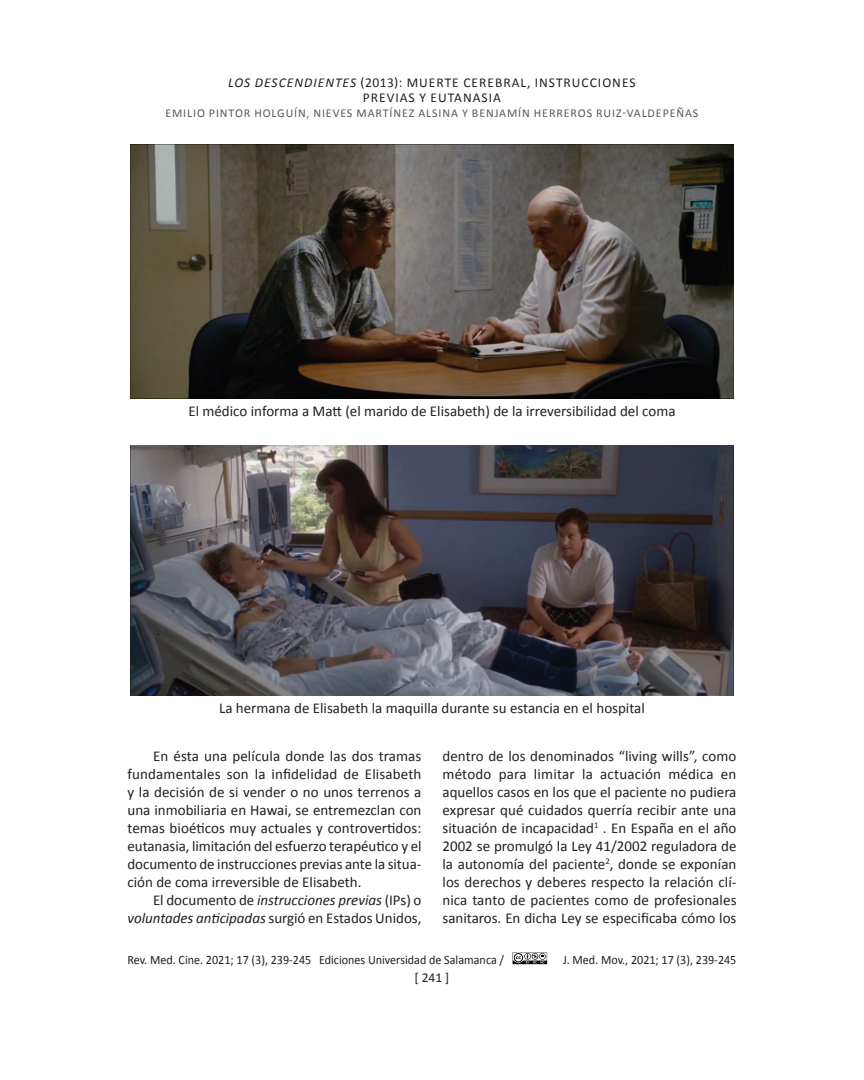
<style>
.page{position:relative;width:864px;height:1080px;background:#fff}
.page>*{position:absolute;margin:0;border:0;box-sizing:border-box;transform-origin:0 0}
.TX{font:15px/18px "Calibri";color:#231f20;text-align:justify}
.FigureCaption{font:15px "Calibri";color:#231f20}
.t1{font:13.5px/15px "Calibri";letter-spacing:.075em;color:#231f20;text-align:center}
.t2{font:12.75px "Calibri";color:#231f20;scale:.95 1}
.t3{font:12px "Calibri";letter-spacing:.075em;color:#57585a}
.s1{font-style:italic}
</style>
<div class="page">
<svg style="left:513px;top:952px;width:34px;height:12px"></svg>
<img style="left:130px;top:145px;width:604px;height:253px">
<img style="left:130px;top:445px;width:604px;height:250px">
<p class="t1" style="left:228px;top:75px;width:409px"><span class="s1">LOS DESCENDIENTES</span> (2013): MUERTE CEREBRAL, INSTRUCCIONES<br>PREVIAS Y EUTANASIA</p>
<p class="t3" style="left:165px;top:106px;width:535px">EMILIO PINTOR HOLGUÍN, NIEVES MARTÍNEZ ALSINA Y BENJAMÍN HERREROS RUIZ-VALDEPEÑAS</p>
<p class="FigureCaption" style="left:188px;top:402px;width:489px">El médico informa a Matt (el marido de Elisabeth) de la irreversibilidad del coma</p>
<p class="FigureCaption" style="left:219px;top:699px;width:427px">La hermana de Elisabeth la maquilla durante su estancia en el hospital</p>
<p class="TX" style="left:128px;top:747px;width:296px;text-indent:26px">En ésta una película donde las dos tramas fundamentales son la infidelidad de Elisabeth y la decisión de si vender o no unos terrenos a una inmobiliaria en Hawai, se entremezclan con temas bioéticos muy actuales y controvertidos: eutanasia, limitación del esfuerzo terapéutico y el documento de instrucciones previas ante la situa&shy;ción de coma irreversible de Elisabeth.</p>
<p class="TX" style="left:128px;top:891px;width:295px;text-align:right">El documento de <span class="s1">instrucciones previas</span> (IPs) o <span class="s1">voluntades anticipadas</span> surgió en Estados Unidos,</p>
<p class="TX" style="left:442px;top:747px;width:296px">dentro de los denominados “living wills”, como método para limitar la actuación médica en aquellos casos en los que el paciente no pudiera expresar qué cuidados querría recibir ante una situación de incapacidad<sup>1</sup> . En España en el año 2002 se promulgó la Ley 41/2002 reguladora de la autonomía del paciente<sup>2</sup>, donde se exponían los derechos y deberes respecto la relación clí&shy;nica tanto de pacientes como de profesionales sanitaros. En dicha Ley se especificaba cómo los</p>
<p class="t2" style="left:127px;top:952px;width:398px">Rev. Med. Cine. 2021; 17 (3), 239-245 Ediciones Universidad de Salamanca /</p>
<p class="t2" style="left:563px;top:952px;width:184px">J. Med. Mov., 2021; 17 (3), 239-245</p>
<p class="t1" style="left:414px;top:970px;width:36px">[ 241 ]</p>
</div>
